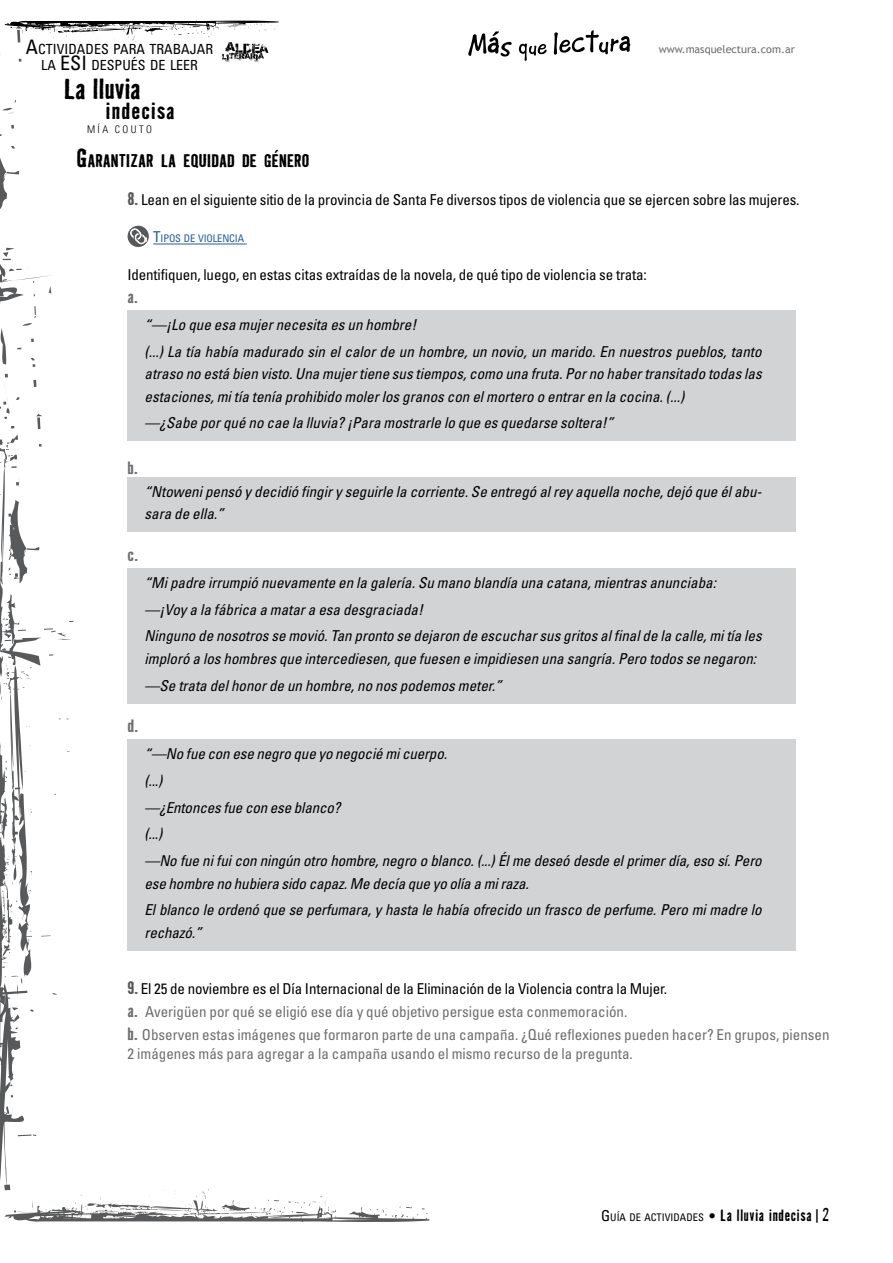
<style>
.page{position:relative;width:893px;height:1263px;background:#fff}
.page>*{position:absolute;margin:0;border:0;box-sizing:border-box;transform-origin:0 0}
.t1{font:700 26.55px "Badhouse";letter-spacing:-.01em;color:#000}
.t2{font:700 21.45px "Badhouse";letter-spacing:.05em;color:#000}
.t3{font:700 16.8px "Badhouse";color:#000}
.t4{font:700 16.5px "Badhouse";color:#6d6e71}
.t5{font:italic condensed 15px/26.7px "Univers LT Std";color:#000}
.t6{font:condensed 15px/23px "Univers LT Std";color:#6d6e71}
.t7{font:condensed 15px "Univers LT Std";letter-spacing:-.01em;color:#000}
.t8{font:condensed 13.95px/15.9px "Univers LT Std";color:#000;text-align:center}
.t9{font:10.8px "Trebuchet MS";color:#6d6e71}
.t10{font:condensed 10.5px "Univers LT Std";color:#000}
.t11{font:condensed 10.5px "Univers LT Std";letter-spacing:-.015em;color:#215e9e}
.t12{font:300 condensed 10.5px "Univers LT Std";letter-spacing:.23em;color:#000}
.s1{font-size:19.95px}
.s2{font-size:24px}
.s3{font-family:"Badhouse";font-weight:700;font-stretch:normal;font-size:16.5px;color:#58595b}
.s4{font-size:15px}
.s5{color:#000}
.s6{font-family:"Badhouse";font-weight:700;font-stretch:normal;font-size:16.5px}
.s7{font-family:"Frutiger LT Std";font-weight:300;font-stretch:normal;font-size:15px}
.s8{font-family:"Badhouse";font-weight:700;font-stretch:normal;font-size:15px}
.s9{font-family:"Dynamo";font-weight:600;font-stretch:normal;font-size:13.5px}
.s10{font-family:"Badhouse";font-weight:300;font-stretch:normal;font-size:16.5px}
</style>
<div class="page">
<svg style="left:0;top:20px;width:74px;height:1169px"></svg>
<svg style="left:0;top:100px;width:19px;height:110px"></svg>
<svg style="left:4px;top:1189px;width:425px;height:33px"></svg>
<svg style="left:0;top:21px;width:279px;height:41px"></svg>
<svg style="left:554px;top:30px;width:76px;height:25px"></svg>
<svg style="left:468px;top:31px;width:79px;height:29px"></svg>
<hr style="left:153px;top:244px;width:94px;height:1px;background:#215e9e">
<div style="left:128px;top:310px;width:668px;height:32px;background:#d1d3d4"></div>
<div style="left:128px;top:337px;width:668px;height:77px;background:#d1d3d4"></div>
<div style="left:128px;top:409px;width:668px;height:32px;background:#d1d3d4"></div>
<div style="left:128px;top:477px;width:668px;height:55px;background:#d1d3d4"></div>
<div style="left:128px;top:568px;width:668px;height:32px;background:#d1d3d4"></div>
<div style="left:128px;top:595px;width:668px;height:32px;background:#d1d3d4"></div>
<div style="left:128px;top:622px;width:668px;height:54px;background:#d1d3d4"></div>
<div style="left:128px;top:671px;width:668px;height:32px;background:#d1d3d4"></div>
<div style="left:128px;top:740px;width:668px;height:32px;background:#d1d3d4"></div>
<div style="left:128px;top:766px;width:668px;height:32px;background:#d1d3d4"></div>
<div style="left:128px;top:793px;width:668px;height:32px;background:#d1d3d4"></div>
<div style="left:128px;top:820px;width:668px;height:32px;background:#d1d3d4"></div>
<div style="left:128px;top:847px;width:668px;height:54px;background:#d1d3d4"></div>
<div style="left:128px;top:896px;width:668px;height:54px;background:#d1d3d4"></div>
<svg style="left:128px;top:226px;width:21px;height:21px"></svg>
<img style="left:129px;top:226px;width:18px;height:20px">
<p class="t8" style="left:26px;top:40px;width:189px"><span class="s1">A</span>CTIVIDADES PARA TRABAJAR<br>LA <span class="s1">ESI</span> DESPUÉS DE LEER</p>
<p class="t9" style="left:659px;top:43px;width:138px">www.masquelectura.com.ar</p>
<h1 class="t1" style="left:64px;top:70px;width:78px">La lluvia</h1>
<h2 class="t2" style="left:106px;top:96px;width:70px">indecisa</h2>
<p class="t12" style="left:87px;top:123px;width:66px">MÍA COUTO</p>
<p class="t3" style="left:77px;top:149px;width:235px"><span class="s2">G</span>ARANTIZAR LA EQUIDAD DE GÉNERO</p>
<p class="t7" style="left:128px;top:190px;width:673px"><span class="s3">8.</span> Lean en el siguiente sitio de la provincia de Santa Fe diversos tipos de violencia que se ejercen sobre las mujeres.</p>
<p class="t11" style="left:153px;top:232px;width:92px"><span class="s4">T</span>IPOS DE VIOLENCIA</p>
<p class="t7" style="left:128px;top:265px;width:521px">Identifiquen, luego, en estas citas extraídas de la novela, de qué tipo de violencia se trata:</p>
<p class="t4" style="left:128px;top:285px;width:12px">a.</p>
<p class="t5" style="left:145px;top:311px;width:618px">“—¡Lo que esa mujer necesita es un hombre!<br>(...) La tía había madurado sin el calor de un hombre, un novio, un marido. En nuestros pueblos, tanto</p>
<p class="t5" style="left:145px;top:362px;width:619px;line-height:22.5px">atraso no está bien visto. Una mujer tiene sus tiempos, como una fruta. Por no haber transitado todas las estaciones, mi tía tenía prohibido moler los granos con el mortero o entrar en la cocina. (...)</p>
<p class="t5" style="left:145px;top:409px;width:470px">—¿Sabe por qué no cae la lluvia? ¡Para mostrarle lo que es quedarse soltera!”</p>
<p class="t4" style="left:128px;top:456px;width:12px">b.</p>
<p class="t5" style="left:145px;top:480px;width:619px;line-height:22.5px">“Ntoweni pensó y decidió fingir y seguirle la corriente. Se entregó al rey aquella noche, dejó que él abu&shy;sara de ella.”</p>
<p class="t4" style="left:128px;top:543px;width:12px">c.</p>
<p class="t5" style="left:145px;top:569px;width:619px">“Mi padre irrumpió nuevamente en la galería. Su mano blandía una catana, mientras anunciaba: —¡Voy a la fábrica a matar a esa desgraciada!<br>Ninguno de nosotros se movió. Tan pronto se dejaron de escuchar sus gritos al final de la calle, mi tía les</p>
<p class="t5" style="left:145px;top:645px;width:613px">imploró a los hombres que intercediesen, que fuesen e impidiesen una sangría. Pero todos se negaron: —Se trata del honor de un hombre, no nos podemos meter.”</p>
<p class="t4" style="left:128px;top:714px;width:12px">d.</p>
<p class="t5" style="left:145px;top:740px;width:619px">“—No fue con ese negro que yo negocié mi cuerpo.<br>(...)<br>—¿Entonces fue con ese blanco?<br>(...)<br>—No fue ni fui con ningún otro hombre, negro o blanco. (...) Él me deseó desde el primer día, eso sí. Pero</p>
<p class="t5" style="left:145px;top:870px;width:618px">ese hombre no hubiera sido capaz. Me decía que yo olía a mi raza.<br>El blanco le ordenó que se perfumara, y hasta le había ofrecido un frasco de perfume. Pero mi madre lo</p>
<p class="t5" style="left:145px;top:919px;width:59px">rechazó.”</p>
<p class="t6" style="left:128px;top:977px;width:704px"><span class="s3">9.</span> <span class="s5">El 25 de noviembre es el Día Internacional de la Eliminación de la Violencia contra la Mujer.<br></span><span class="s6">a.</span> Averigüen por qué se eligió ese día y qué objetivo persigue esta conmemoración.<br><span class="s6">b.</span> Observen estas imágenes que formaron parte de una campaña. ¿Qué reflexiones pueden hacer? En grupos, piensen</p>
<p class="t6" style="left:128px;top:1042px;width:507px">2 imágenes más para agregar a la campaña usando el mismo recurso de la pregunta.</p>
<p class="t10" style="left:601px;top:1210px;width:230px"><span class="s4">G</span>UÍA DE ACTIVIDADES <span class="s7">•</span> <span class="s8">La lluvia indecisa</span> <span class="s9">|</span> <span class="s10">2</span></p>
</div>
